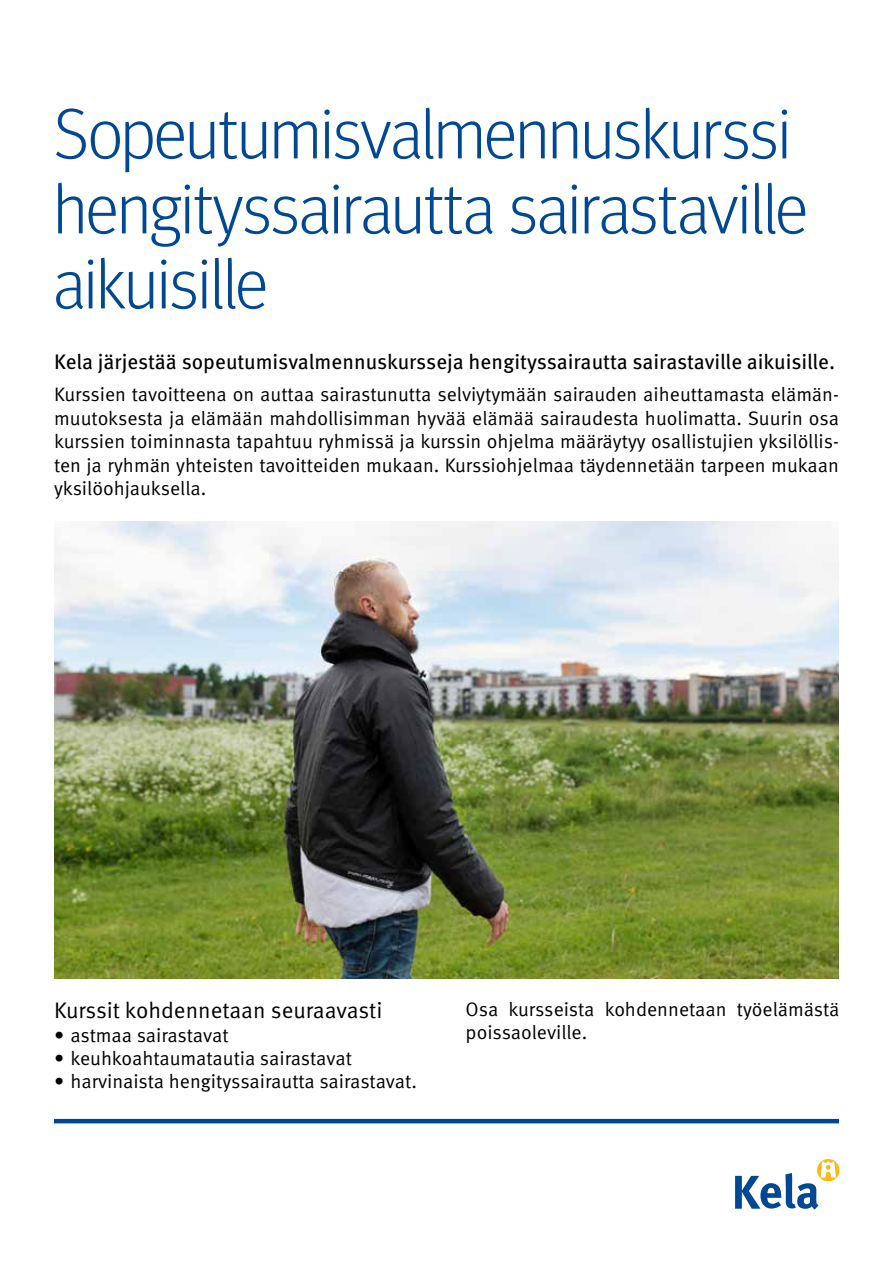
<style>
.page{position:relative;width:893px;height:1263px;background:#fff}
.page>*{position:absolute;margin:0;border:0;box-sizing:border-box;transform-origin:0 0}
.H1_Otsikko_sininen{font:300 70.5px/75px "Meta Headline Pro";color:#004894}
.H2_Listan_otsikko{font:22.5px "Meta Pro Norm";letter-spacing:-.005em;color:#000}
.P_Ingressi{font:21px "Meta Pro";letter-spacing:-.005em;color:#000}
.P_Leipäteksti_tasapa{font:19.5px/23.4px "Meta Pro Norm";letter-spacing:-.005em;color:#000;text-align:justify}
</style>
<div class="page">
<hr style="left:54px;top:1119px;width:785px;height:4px;background:#004894">
<svg style="left:817px;top:1159px;width:22px;height:22px"></svg>
<svg style="left:735px;top:1162px;width:101px;height:47px"></svg>
<img style="left:54px;top:521px;width:785px;height:457px">
<h1 class="H1_Otsikko_sininen" style="left:54px;top:91px;width:755px">Sopeutumisvalmennuskurssi hengityssairautta sairastaville aikuisille</h1>
<p class="P_Ingressi" style="left:54px;top:346px;width:783px">Kela järjestää sopeutumisvalmennuskursseja hengityssairautta sairastaville aikuisille.</p>
<p class="P_Leipäteksti_tasapa" style="left:54px;top:382px;width:786px">Kurssien tavoitteena on auttaa sairastunutta selviytymään sairauden aiheuttamasta elämän&shy;muutoksesta ja elämään mahdollisimman hyvää elämää sairaudesta huolimatta. Suurin osa kurssien toiminnasta tapahtuu ryhmissä ja kurssin ohjelma määräytyy osallistujien yksilöllis&shy;ten ja ryhmän yhteisten tavoitteiden mukaan. Kurssiohjelmaa täydennetään tarpeen mukaan yksilöohjauksella.</p>
<h2 class="H2_Listan_otsikko" style="left:54px;top:993px;width:330px">Kurssit kohdennetaan seuraavasti</h2>
<p class="P_Leipäteksti_tasapa" style="left:54px;top:1022px;width:176px">• astmaa sairastavat</p>
<p class="P_Leipäteksti_tasapa" style="left:54px;top:1045px;width:300px">• keuhkoahtaumatautia sairastavat</p>
<p class="P_Leipäteksti_tasapa" style="left:54px;top:1069px;width:365px">• harvinaista hengityssairautta sairastavat.</p>
<p class="P_Leipäteksti_tasapa" style="left:466px;top:996px;width:375px">Osa kursseista kohdennetaan työelämästä poissaoleville.</p>
</div>
